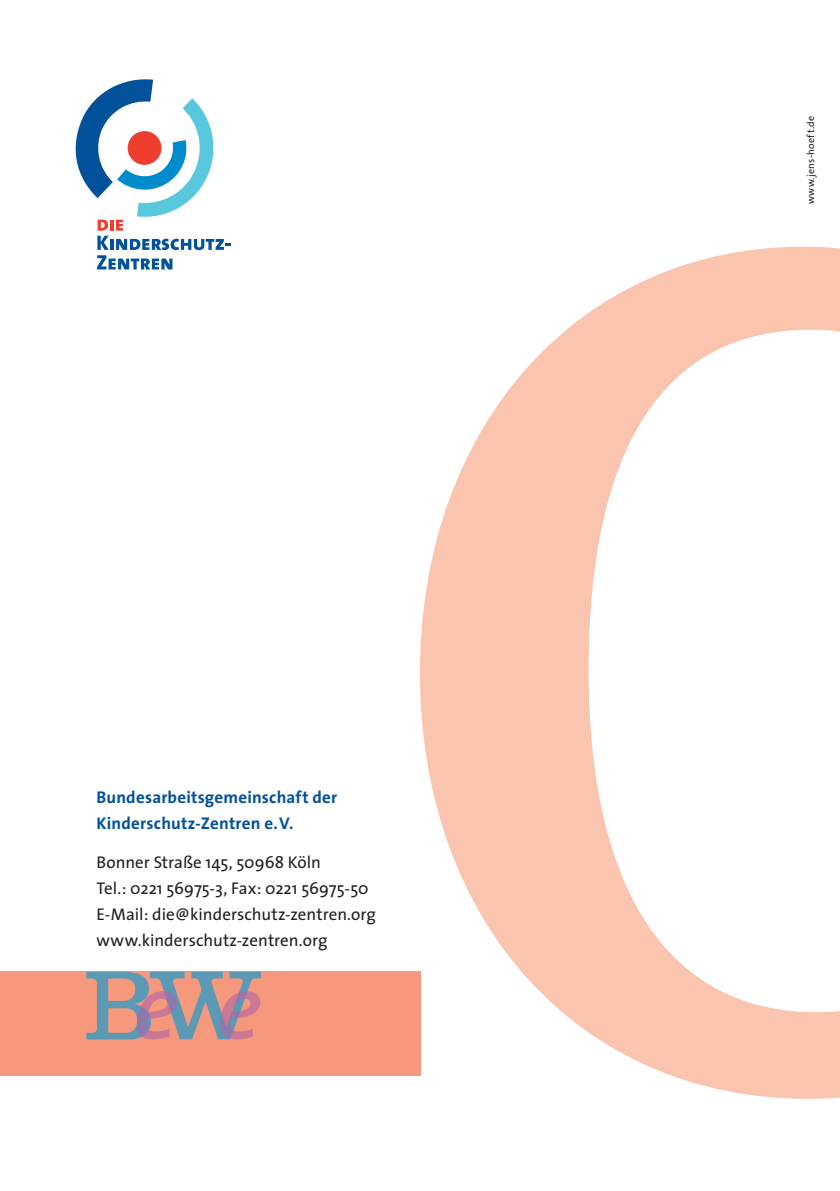
<style>
.page{position:relative;width:840px;height:1191px;background:#fff}
.page>*{position:absolute;margin:0;border:0;box-sizing:border-box;transform-origin:0 0}
.t1{font:17px/26px "The Sans";color:#231f20}
.t2{font:700 17px/26px "The Sans";letter-spacing:.015em;color:#01519b}
.t3{font:10px "The Sans";letter-spacing:.03em;color:#231f20}
</style>
<div class="page">
<div style="left:0;top:971px;width:420px;height:104px;background:#f6987b"></div>
<svg style="left:86px;top:971px;width:175px;height:68px"></svg>
<svg style="left:420px;top:247px;width:419px;height:851px"></svg>
<svg style="left:75px;top:79px;width:156px;height:190px"></svg>
<div style="left:128px;top:131px;width:33px;height:34px;background:#ef3e2e;border-radius:50%"></div>
<p class="t2" style="left:96px;top:783px;width:242px">Bundesarbeitsgemeinschaft der<br>Kinderschutz-Zentren e. V.</p>
<p class="t1" style="left:96px;top:848px;width:281px">Bonner Straße 145, 50968 Köln<br>Tel.: 0221 56975-3, Fax: 0221 56975-50<br>E-Mail: die@kinderschutz-zentren.org www.kinderschutz-zentren.org</p>
<p class="t3" style="left:802px;top:204px;width:90px;rotate:-90deg">www.jens-hoeft.de</p>
</div>
